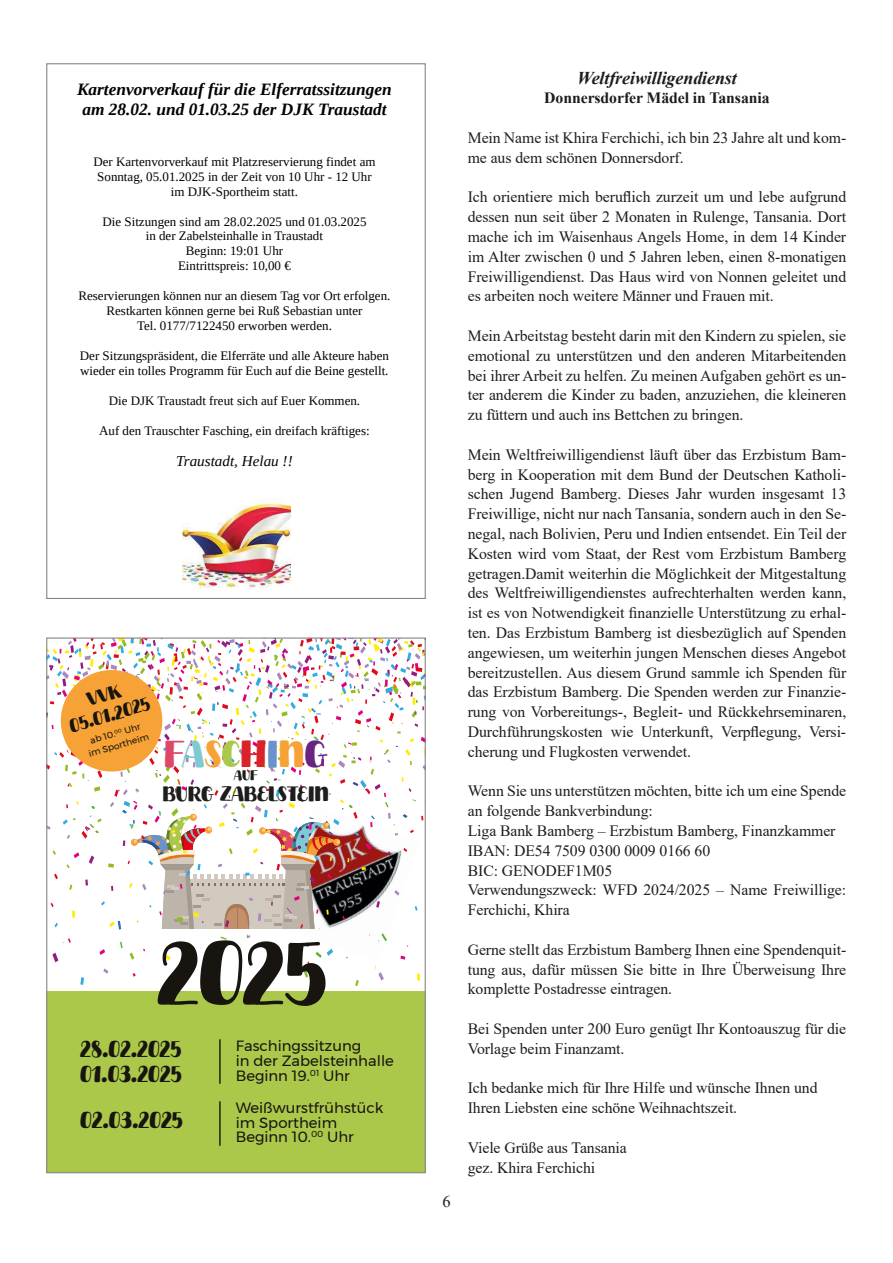
<style>
.page{position:relative;width:893px;height:1263px;background:#fff}
.page>*{position:absolute;margin:0;border:0;box-sizing:border-box;transform-origin:0 0}
.t1{font:86.85px "Sunday Mango";color:#181511}
.t2{font:36.45px "Sunday Mango";color:#f6a236}
.t3{font:22.2px/25.5px "Sunday Mango";letter-spacing:-.02em;color:#181511}
.t4{font:20.25px "Sunday Mango";color:#1d1d1b}
.t5{font:18.3px/20.9px "Sunday Mango";color:#181511;text-align:center}
.t6{font:italic 700 18px "Times New Roman";letter-spacing:-.005em;color:#1d1d1b}
.t7{font:italic 700 17.25px/20px "Liberation Serif";color:#020203;text-align:center}
.t8{font:16.5px "Times New Roman";color:#1d1d1b}
.t9{font:15.75px/19.8px "Times New Roman";letter-spacing:-.005em;color:#1d1d1b}
.t10{font:700 15.75px "Times New Roman";letter-spacing:-.005em;color:#1d1d1b}
.t11{font:italic 15.15px "Liberation Serif";color:#020203}
.t12{font:14.85px/14.9px "Montserrat";color:#181511}
.t13{font:13.5px "Sunday Mango";color:#1d1d1b}
.t14{font:13.05px/15px "Liberation Serif";color:#020203;text-align:center}
.t15{font:9.15px/12.1px "Montserrat";color:#181511;text-align:center}
.s1{color:#de476a}
.s2{color:#7ecad2}
.s3{color:#abc84a}
.s4{color:#da222b}
.s5{color:#6a93cd}
.s6{color:#692382}
</style>
<div class="page">
<img style="left:183px;top:501px;width:107px;height:88px">
<div style="left:47px;top:991px;width:378px;height:182px;background:#abc84a"></div>
<hr style="left:219px;top:1040px;width:2px;height:43px;background:#181511">
<hr style="left:219px;top:1102px;width:2px;height:43px;background:#181511">
<svg style="left:48px;top:639px;width:376px;height:350px"></svg>
<p class="t7" style="left:77px;top:81px;width:316px">Kartenvorverkauf für die Elferratssitzungen am 28.02. und 01.03.25 der DJK Traustadt</p>
<p class="t14" style="left:93px;top:155px;width:284px">Der Kartenvorverkauf mit Platzreservierung findet am<br>Sonntag, 05.01.2025 in der Zeit von 10 Uhr - 12 Uhr im DJK-Sportheim statt.</p>
<p class="t14" style="left:103px;top:215px;width:265px">Die Sitzungen sind am 28.02.2025 und 01.03.2025 in der Zabelsteinhalle in Traustadt<br>Beginn: 19:01 Uhr<br>Eintrittspreis: 10,00 €</p>
<p class="t14" style="left:78px;top:289px;width:313px">Reservierungen können nur an diesem Tag vor Ort erfolgen.<br>Restkarten können gerne bei Ruß Sebastian unter<br>Tel. 0177/7122450 erworben werden.</p>
<p class="t14" style="left:80px;top:349px;width:310px;text-align:left">Der Sitzungspräsident, die Elferräte und alle Akteure haben wieder ein tolles Programm für Euch auf die Beine gestellt.</p>
<p class="t14" style="left:109px;top:394px;width:253px">Die DJK Traustadt freut sich auf Euer Kommen.</p>
<p class="t14" style="left:99px;top:424px;width:272px">Auf den Trauschter Fasching, ein dreifach kräftiges:</p>
<p class="t11" style="left:176px;top:456px;width:118px">Traustadt, Helau !!</p>
<p class="t5" style="left:62px;top:698px;width:85px;rotate:-16deg">VVK<br>05.01.2025</p>
<p class="t15" style="left:84px;top:736px;width:64px;rotate:-16deg">ab 10.<sup>00</sup> Uhr im Sportheim</p>
<h2 class="t2" style="left:164px;top:737px;width:165px"><span class="s1">F</span><span class="s2">A</span>S<span class="s3">C</span><span class="s4">H</span><span class="s5">I</span>N<span class="s6">G</span></h2>
<p class="t13" style="left:234px;top:769px;width:25px">AUF</p>
<p class="t4" style="left:162px;top:784px;width:168px">BURG ZABELSTEIN</p>
<h1 class="t1" style="left:156px;top:933px;width:173px">2025</h1>
<h3 class="t3" style="left:80px;top:1038px;width:103px">28.02.2025<br>01.03.2025</h3>
<h3 class="t3" style="left:80px;top:1109px;width:105px">02.03.2025</h3>
<p class="t12" style="left:236px;top:1038px;width:160px">Faschingssitzung<br>in der Zabelsteinhalle<br>Beginn 19.<sup>01</sup> Uhr</p>
<p class="t12" style="left:236px;top:1100px;width:149px">Weißwurstfrühstück im Sportheim<br>Beginn 10.<sup>00</sup> Uhr</p>
<p class="t8" style="left:442px;top:1190px;width:10px">6</p>
<p class="t6" style="left:577px;top:65px;width:161px">Weltfreiwilligendienst</p>
<p class="t10" style="left:544px;top:87px;width:227px">Donnersdorfer Mädel in Tansania</p>
<p class="t9" style="left:468px;top:127px;width:380px">Mein Name ist Khira Ferchichi, ich bin 23 Jahre alt und kom&shy;me aus dem schönen Donnersdorf.</p>
<p class="t9" style="left:468px;top:187px;width:380px;text-align:justify">Ich orientiere mich beruflich zurzeit um und lebe aufgrund dessen nun seit über 2 Monaten in Rulenge, Tansania. Dort mache ich im Waisenhaus Angels Home, in dem 14 Kinder im Alter zwischen 0 und 5 Jahren leben, einen 8-monatigen Freiwilligendienst. Das Haus wird von Nonnen geleitet und es arbeiten noch weitere Männer und Frauen mit.</p>
<p class="t9" style="left:468px;top:325px;width:380px;text-align:justify">Mein Arbeitstag besteht darin mit den Kindern zu spielen, sie emotional zu unterstützen und den anderen Mitarbeitenden bei ihrer Arbeit zu helfen. Zu meinen Aufgaben gehört es un&shy;ter anderem die Kinder zu baden, anzuziehen, die kleineren zu füttern und auch ins Bettchen zu bringen.</p>
<p class="t9" style="left:468px;top:444px;width:380px;text-align:justify">Mein Weltfreiwilligendienst läuft über das Erzbistum Bam&shy;berg in Kooperation mit dem Bund der Deutschen Katholi&shy;schen Jugend Bamberg. Dieses Jahr wurden insgesamt 13<br>Freiwillige, nicht nur nach Tansania, sondern auch in den Se&shy;negal, nach Bolivien, Peru und Indien entsendet. Ein Teil der Kosten wird vom Staat, der Rest vom Erzbistum Bamberg getragen.Damit weiterhin die Möglichkeit der Mitgestaltung des Weltfreiwilligendienstes aufrechterhalten werden kann, ist es von Notwendigkeit finanzielle Unterstützung zu erhal&shy;ten. Das Erzbistum Bamberg ist diesbezüglich auf Spenden angewiesen, um weiterhin jungen Menschen dieses Angebot bereitzustellen. Aus diesem Grund sammle ich Spenden für das Erzbistum Bamberg. Die Spenden werden zur Finanzie&shy;rung von Vorbereitungs-, Begleit- und Rückkehrseminaren, Durchführungskosten wie Unterkunft, Verpflegung, Versi&shy;cherung und Flugkosten verwendet.</p>
<p class="t9" style="left:468px;top:781px;width:380px">Wenn Sie uns unterstützen möchten, bitte ich um eine Spende an folgende Bankverbindung:<br>Liga Bank Bamberg – Erzbistum Bamberg, Finanzkammer IBAN: DE54 7509 0300 0009 0166 60<br>BIC: GENODEF1M05<br>Verwendungszweck: WFD 2024/2025 – Name Freiwillige:<br>Ferchichi, Khira</p>
<p class="t9" style="left:468px;top:939px;width:380px;text-align:justify">Gerne stellt das Erzbistum Bamberg Ihnen eine Spendenquit&shy;tung aus, dafür müssen Sie bitte in Ihre Überweisung Ihre komplette Postadresse eintragen.</p>
<p class="t9" style="left:468px;top:1018px;width:380px">Bei Spenden unter 200 Euro genügt Ihr Kontoauszug für die<br>Vorlage beim Finanzamt.</p>
<p class="t9" style="left:468px;top:1078px;width:351px">Ich bedanke mich für Ihre Hilfe und wünsche Ihnen und<br>Ihren Liebsten eine schöne Weihnachtszeit.</p>
<p class="t9" style="left:468px;top:1137px;width:160px">Viele Grüße aus Tansania gez. Khira Ferchichi</p>
</div>
